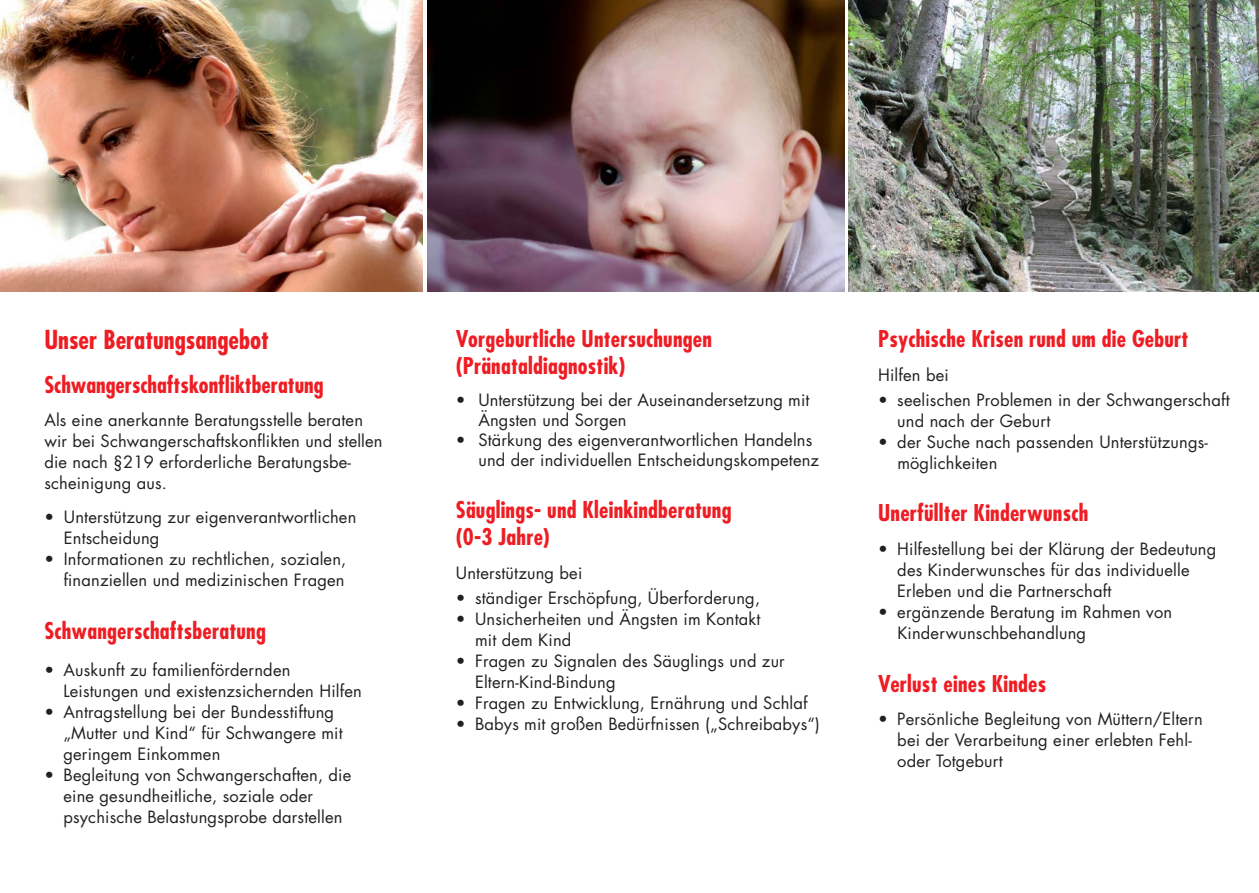
<style>
.page{position:relative;width:1259px;height:893px;background:#fff}
.page>*{position:absolute;margin:0;border:0;box-sizing:border-box;transform-origin:0 0}
.t1{font:700 condensed 25.5px "Futura";color:#ee1d23}
.t2{font:700 condensed 22.5px/27px "Futura";letter-spacing:.01em;color:#ee1d23}
.t3{font:16.5px/21px "Futura";letter-spacing:.01em;color:#231f20}
</style>
<div class="page">
<img style="left:427px;top:0;width:417px;height:292px">
<img style="left:0;top:0;width:422px;height:292px">
<img style="left:848px;top:0;width:411px;height:292px">
<h1 class="t1" style="left:44px;top:323px;width:226px">Unser Beratungsangebot</h1>
<h2 class="t2" style="left:44px;top:371px;width:281px">Schwangerschaftskonfliktberatung</h2>
<p class="t3" style="left:44px;top:410px;width:340px">Als eine anerkannte Beratungsstelle beraten wir bei Schwangerschaftskonflikten und stellen die nach §219 erforderliche Beratungsbe&shy;scheinigung aus.</p>
<p class="t3" style="left:64px;top:507px;width:294px;text-indent:-20px">• Unterstützung zur eigenverantwortlichen<br>Entscheidung</p>
<p class="t3" style="left:44px;top:549px;width:303px;text-align:right">• Informationen zu rechtlichen, sozialen, finanziellen und medizinischen Fragen</p>
<h2 class="t2" style="left:44px;top:617px;width:223px">Schwangerschaftsberatung</h2>
<p class="t3" style="left:63px;top:659px;width:300px;text-indent:-19px">• Auskunft zu familienfördernden<br>Leistungen und existenzsichernden Hilfen</p>
<p class="t3" style="left:63px;top:701px;width:281px;text-indent:-19px">• Antragstellung bei der Bundesstiftung „Mutter und Kind“ für Schwangere mit geringem Einkommen</p>
<p class="t3" style="left:63px;top:764px;width:289px;text-indent:-19px">• Begleitung von Schwangerschaften, die eine gesundheitliche, soziale oder psychische Belastungsprobe darstellen</p>
<h2 class="t2" style="left:456px;top:325px;width:258px">Vorgeburtliche Untersuchungen (Pränataldiagnostik)</h2>
<p class="t3" style="left:478px;top:391px;width:332px;line-height:19.8px;text-indent:-23px">• Unterstützung bei der Auseinandersetzung mit<br>Ängsten und Sorgen</p>
<p class="t3" style="left:478px;top:430px;width:342px;line-height:19.8px;text-indent:-23px">• Stärkung des eigenverantwortlichen Handelns und der individuellen Entscheidungskompetenz</p>
<h2 class="t2" style="left:456px;top:497px;width:277px">Säuglings- und Kleinkindberatung (0-3 Jahre)</h2>
<p class="t3" style="left:456px;top:563px;width:128px">Unterstützung bei</p>
<p class="t3" style="left:456px;top:588px;width:306px">• ständiger Erschöpfung, Überforderung,</p>
<p class="t3" style="left:475px;top:609px;width:287px;text-indent:-19px">• Unsicherheiten und Ängsten im Kontakt mit dem Kind</p>
<p class="t3" style="left:475px;top:651px;width:311px;text-indent:-19px">• Fragen zu Signalen des Säuglings und zur<br>Eltern-Kind-Bindung</p>
<p class="t3" style="left:456px;top:693px;width:353px">• Fragen zu Entwicklung, Ernährung und Schlaf</p>
<p class="t3" style="left:456px;top:714px;width:365px">• Babys mit großen Bedürfnissen („Schreibabys“)</p>
<h2 class="t2" style="left:878px;top:325px;width:312px">Psychische Krisen rund um die Geburt</h2>
<p class="t3" style="left:878px;top:364px;width:72px">Hilfen bei</p>
<p class="t3" style="left:897px;top:389px;width:334px;text-indent:-19px">• seelischen Problemen in der Schwangerschaft und nach der Geburt</p>
<p class="t3" style="left:897px;top:431px;width:312px;text-indent:-19px">• der Suche nach passenden Unterstützungs&shy;möglichkeiten</p>
<h2 class="t2" style="left:878px;top:500px;width:211px">Unerfüllter Kinderwunsch</h2>
<p class="t3" style="left:897px;top:539px;width:320px;text-indent:-19px">• Hilfestellung bei der Klärung der Bedeutung des Kinderwunsches für das individuelle<br>Erleben und die Partnerschaft</p>
<p class="t3" style="left:897px;top:602px;width:276px;text-indent:-19px">• ergänzende Beratung im Rahmen von<br>Kinderwunschbehandlung</p>
<h2 class="t2" style="left:878px;top:670px;width:170px">Verlust eines Kindes</h2>
<p class="t3" style="left:897px;top:709px;width:307px;text-indent:-19px">• Persönliche Begleitung von Müttern/Eltern bei der Verarbeitung einer erlebten Fehl&shy;oder Totgeburt</p>
</div>
